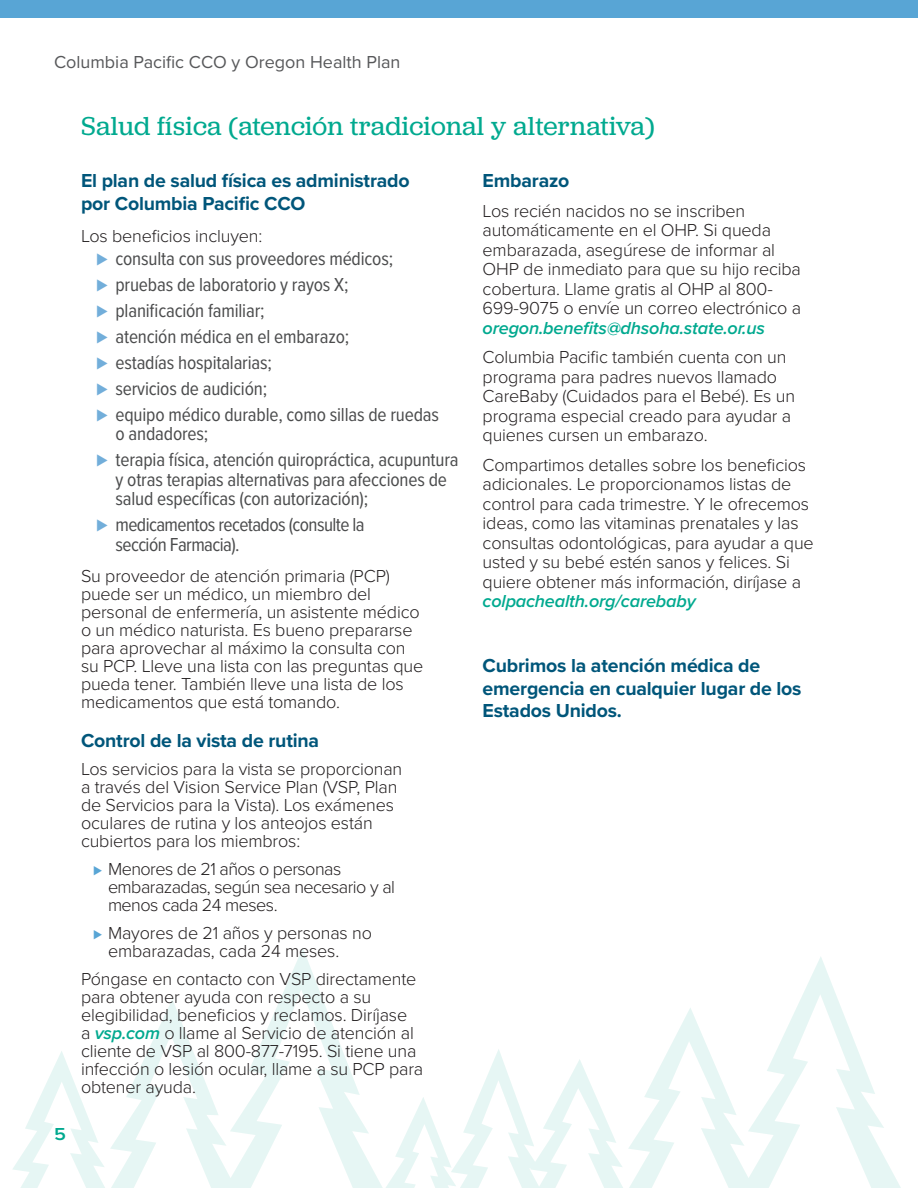
<style>
.page{position:relative;width:918px;height:1188px;background:#fff}
.page>*{position:absolute;margin:0;border:0;box-sizing:border-box;transform-origin:0 0}
.page_head{font:27px "Jubilat";letter-spacing:.01em;color:#00a98f}
.t1{font:19.5px/19.5px "Proxima Nova Cond";letter-spacing:-.01em;color:#4b4c4d}
.subhead{font:700 19.5px/22.5px "Proxima Nova";letter-spacing:-.01em;color:#00567a}
.t2{font:19.5px/19.5px "Proxima Nova Cond";letter-spacing:-.03em;color:#4b4c4d}
.text{font:700 19.5px "Proxima Nova";letter-spacing:-.01em;color:#00567a}
.text-2{font:300 18px/18px "Proxima Nova";letter-spacing:-.01em;color:#231f20}
.text-3{font:300 18px/18px "Proxima Nova";letter-spacing:-.03em;color:#231f20}
.t3{font:18px "Proxima Nova";color:#57585a}
.t4{font:600 18px "Proxima Nova";color:#00a98f;scale:1.1 1}
.s1{color:#72aeda}
.s2{font-family:"Proxima Nova Cond";font-size:15px;color:#58a5d5}
.s3{font-weight:600;font-style:italic;color:#00a98f}
</style>
<div class="page">
<svg style="left:13px;top:948px;width:370px;height:240px"></svg>
<svg style="left:386px;top:1097px;width:65px;height:91px"></svg>
<svg style="left:451px;top:957px;width:450px;height:231px"></svg>
<div style="left:0;top:0;width:918px;height:18px;background:#58a5d5"></div>
<p class="t3" style="left:54px;top:49px;width:348px">Columbia Pacific CCO y Oregon Health Plan</p>
<p class="t4" style="left:54px;top:1120px;width:12px">5</p>
<p class="page_head" style="left:81px;top:109px;width:575px">Salud física (atención tradicional y alternativa)</p>
<p class="subhead" style="left:81px;top:169px;width:330px">El plan de salud física es administrado por Columbia Pacific CCO</p>
<p class="text-2" style="left:81px;top:226px;width:183px">Los beneficios incluyen:</p>
<p class="t1" style="left:96px;top:248px;width:299px"><span class="s1">⊲</span> consulta con sus proveedores médicos;</p>
<p class="t1" style="left:96px;top:274px;width:254px"><span class="s1">⊲</span> pruebas de laboratorio y rayos X;</p>
<p class="t1" style="left:96px;top:300px;width:170px"><span class="s1">⊲</span> planificación familiar;</p>
<p class="t1" style="left:96px;top:326px;width:255px"><span class="s1">⊲</span> atención médica en el embarazo;</p>
<p class="t1" style="left:96px;top:352px;width:177px"><span class="s1">⊲</span> estadías hospitalarias;</p>
<p class="t1" style="left:96px;top:378px;width:173px"><span class="s1">⊲</span> servicios de audición;</p>
<p class="t1" style="left:116px;top:404px;width:325px;text-indent:-20px"><span class="s1">⊲</span> equipo médico durable, como sillas de ruedas o andadores;</p>
<p class="t1" style="left:116px;top:449px;width:345px;text-indent:-20px"><span class="s1">⊲</span> terapia física, atención quiropráctica, acupuntura y otras terapias alternativas para afecciones de salud específicas (con autorización);</p>
<p class="t2" style="left:116px;top:514px;width:251px;text-indent:-20px"><span class="s1">⊲</span> medicamentos recetados (consulte la sección Farmacia).</p>
<p class="text-2" style="left:81px;top:566px;width:344px">Su proveedor de atención primaria (PCP) puede ser un médico, un miembro del personal de enfermería, un asistente médico o un médico naturista. Es bueno prepararse para aprovechar al máximo la consulta con su PCP. Lleve una lista con las preguntas que pueda tener. También lleve una lista de los medicamentos que está tomando.</p>
<p class="subhead" style="left:81px;top:729px;width:240px">Control de la vista de rutina</p>
<p class="text-2" style="left:81px;top:759px;width:323px">Los servicios para la vista se proporcionan a través del Vision Service Plan (VSP, Plan de Servicios para la Vista). Los exámenes oculares de rutina y los anteojos están cubiertos para los miembros:</p>
<p class="text-3" style="left:108px;top:859px;width:289px;text-indent:-15px"><span class="s2">⊲</span> Menores de 21 años o personas embarazadas, según sea necesario y al menos cada 24 meses.</p>
<p class="text-2" style="left:108px;top:923px;width:265px;text-indent:-15px"><span class="s2">⊲</span> Mayores de 21 años y personas no embarazadas, cada 24 meses.</p>
<p class="text-2" style="left:81px;top:969px;width:344px">Póngase en contacto con VSP directamente para obtener ayuda con respecto a su elegibilidad, beneficios y reclamos. Diríjase<br>a <span class="s3">vsp.com</span> o llame al Servicio de atención al cliente de VSP al 800-877-7195. Si tiene una infección o lesión ocular, llame a su PCP para obtener ayuda.</p>
<p class="text" style="left:483px;top:166px;width:88px">Embarazo</p>
<p class="text-2" style="left:483px;top:200px;width:320px;line-height:19.5px">Los recién nacidos no se inscriben automáticamente en el OHP. Si queda embarazada, asegúrese de informar al OHP de inmediato para que su hijo reciba cobertura. Llame gratis al OHP al 800- 699-9075 o envíe un correo electrónico a <span class="s3">oregon.benefits@dhsoha.state.or.us</span></p>
<p class="text-2" style="left:483px;top:346px;width:314px;line-height:19.5px">Columbia Pacific también cuenta con un programa para padres nuevos llamado CareBaby (Cuidados para el Bebé). Es un programa especial creado para ayudar a quienes cursen un embarazo.</p>
<p class="text-2" style="left:483px;top:454px;width:333px;line-height:19.5px">Compartimos detalles sobre los beneficios adicionales. Le proporcionamos listas de control para cada trimestre. Y le ofrecemos ideas, como las vitaminas prenatales y las consultas odontológicas, para ayudar a que usted y su bebé estén sanos y felices. Si quiere obtener más información, diríjase a <span class="s3">colpachealth.org/carebaby</span></p>
<p class="subhead" style="left:483px;top:654px;width:321px">Cubrimos la atención médica de emergencia en cualquier lugar de los<br>Estados Unidos.</p>
</div>
